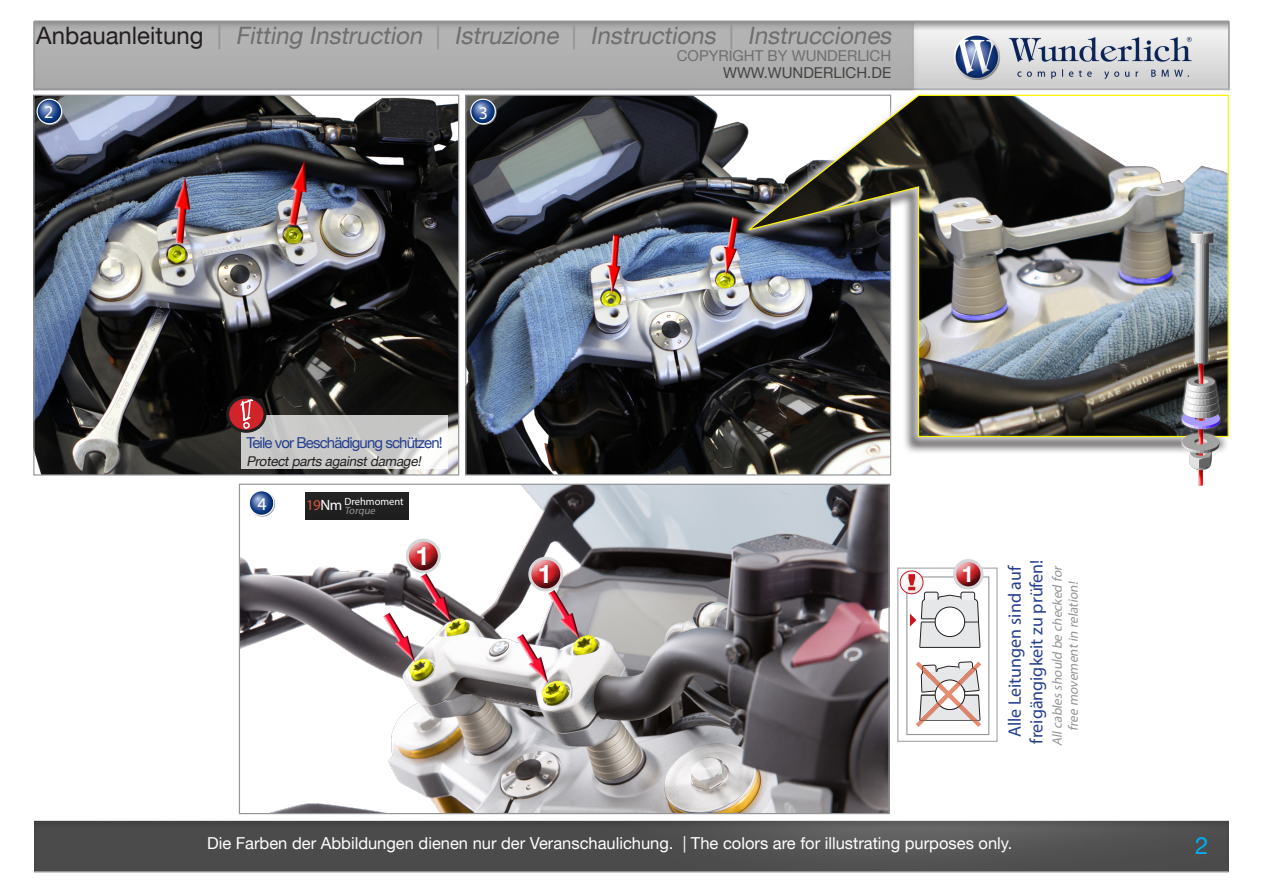
<style>
.page{position:relative;width:1263px;height:893px;background:#fff}
.page>*{position:absolute;margin:0;border:0;box-sizing:border-box;transform-origin:0 0}
.t1{font:700 25.5px "Helvetica Neue LT";color:#fff}
.t2{font:italic 24px "Helvetica Neue LT";color:#706e6e}
.t3{font:24px "Helvetica Neue LT";color:#00aeef}
.t4{font:700 22.5px "Helvetica Neue LT";color:#fff}
.t5{font:18px/21.6px "Myriad Pro";color:#253f8e;text-align:center}
.t6{font:18px "Myriad Pro";color:#fff}
.t7{font:16.5px "Helvetica Neue LT";color:#fff}
.t8{font:15px "Helvetica Neue LT";letter-spacing:-.06em;color:#253f8e}
.t9{font:15px "Helvetica Neue LT";color:#706e6e}
.t10{font:15px "Helvetica Neue LT";color:#454240}
.t11{font:15px "Myriad Pro";color:#d85540}
.t12{font:italic 13.5px/16.2px "Myriad Pro";color:#939598;text-align:center}
.t13{font:italic 13.5px "Helvetica Neue LT";color:#231f20}
.t14{font:10.5px "Myriad Pro";color:#fff}
.t15{font:italic 10.5px "Myriad Pro";color:#939598}
.s1{font-style:normal;color:#231f20}
.s2{font-style:normal;color:#939598}
.s3{color:#fff}
</style>
<div class="page">
<img style="left:34px;top:22px;width:1195px;height:850px">
<hr style="left:34px;top:871px;width:1194px;height:1px;background:#939598">
<img style="left:35px;top:97px;width:422px;height:377px">
<svg style="left:241px;top:415px;width:207px;height:54px;background:#cececd"></svg>
<img style="left:467px;top:97px;width:422px;height:377px">
<hr style="left:34px;top:88px;width:1195px;height:2px;background:#939598">
<hr style="left:1228px;top:21px;width:2px;height:69px;background:#939598">
<hr style="left:33px;top:21px;width:2px;height:69px;background:#939598">
<hr style="left:34px;top:21px;width:1195px;height:1px;background:#939598">
<svg style="left:228px;top:397px;width:37px;height:34px"></svg>
<div style="left:226px;top:396px;width:40px;height:37px;border:3px solid #231f20;border-radius:50%"></div>
<div style="left:243px;top:422px;width:7px;height:7px;border:2px solid #fff;border-radius:50%"></div>
<svg style="left:240px;top:399px;width:13px;height:22px"></svg>
<svg style="left:470px;top:99px;width:27px;height:26px"></svg>
<svg style="left:37px;top:99px;width:26px;height:26px"></svg>
<div style="left:733px;top:97px;width:496px;height:358px;background:#231f20;opacity:.75"></div>
<div style="left:739px;top:85px;width:500px;height:362px;background:#fff;opacity:.75"></div>
<img style="left:744px;top:94px;width:485px;height:344px">
<img style="left:1130px;top:223px;width:109px;height:278px">
<img style="left:241px;top:486px;width:647px;height:326px">
<svg style="left:899px;top:569px;width:91px;height:171px"></svg>
<div style="left:897px;top:567px;width:101px;height:175px;border:1px solid #a8a9ad"></div>
<div style="left:527px;top:556px;width:36px;height:24px;background:#fff;opacity:.75"></div>
<div style="left:527px;top:562px;width:36px;height:30px;background:#231f20;opacity:.75"></div>
<div style="left:528px;top:557px;width:35px;height:34px;border:3px solid #d5d6d8;border-radius:50%"></div>
<div style="left:952px;top:558px;width:31px;height:23px;background:#fff"></div>
<div style="left:952px;top:563px;width:31px;height:26px;background:#231f20;opacity:.75"></div>
<div style="left:953px;top:559px;width:30px;height:30px;border:3px solid #d5d6d8;border-radius:50%"></div>
<div style="left:405px;top:537px;width:36px;height:25px;background:#fff"></div>
<div style="left:405px;top:543px;width:36px;height:30px;background:#231f20;opacity:.75"></div>
<div style="left:406px;top:539px;width:35px;height:34px;border:3px solid #d5d6d8;border-radius:50%"></div>
<p class="t2" style="left:36px;top:21px;width:861px"><span class="s1">A n b a u a n l e i t u n g</span> <span class="s2">|</span> Fitting Instruction <span class="s2">|</span> Istruzione <span class="s2">|</span> Instructions <span class="s2">|</span> Instrucciones</p>
<p class="t10" style="left:723px;top:64px;width:170px">WWW.WUNDERLICH.DE</p>
<p class="t9" style="left:677px;top:47px;width:216px">COPYRIGHT BY WUNDERLICH</p>
<p class="t6" style="left:44px;top:101px;width:11px">2</p>
<p class="t6" style="left:479px;top:102px;width:11px">3</p>
<p class="t8" style="left:246px;top:433px;width:198px">Teile vor Beschädigung schützen!</p>
<p class="t13" style="left:246px;top:453px;width:179px">Protectparts againstdamage!</p>
<p class="t6" style="left:257px;top:493px;width:11px">4</p>
<p class="t11" style="left:306px;top:495px;width:38px">19<span class="s3">Nm</span></p>
<p class="t14" style="left:344px;top:495px;width:61px">Drehmoment</p>
<p class="t15" style="left:344px;top:504px;width:34px">Torque</p>
<p class="t1" style="left:415px;top:540px;width:16px">1</p>
<p class="t1" style="left:538px;top:558px;width:16px">1</p>
<p class="t4" style="left:961px;top:560px;width:14px">1</p>
<p class="t5" style="left:1004px;top:744px;width:186px;rotate:-90deg">Alle Leitungen sind auf freigängigkeit zu prüfen!</p>
<p class="t12" style="left:1049px;top:746px;width:184px;rotate:-90deg">Allcables should be checked for free movementin relation!</p>
<p class="t7" style="left:207px;top:833px;width:807px">Die Farben der Abbildungen dienen nur der Veranschaulichung. | The colors are for illustrating purposes only.</p>
<p class="t3" style="left:1195px;top:831px;width:15px">2</p>
</div>
